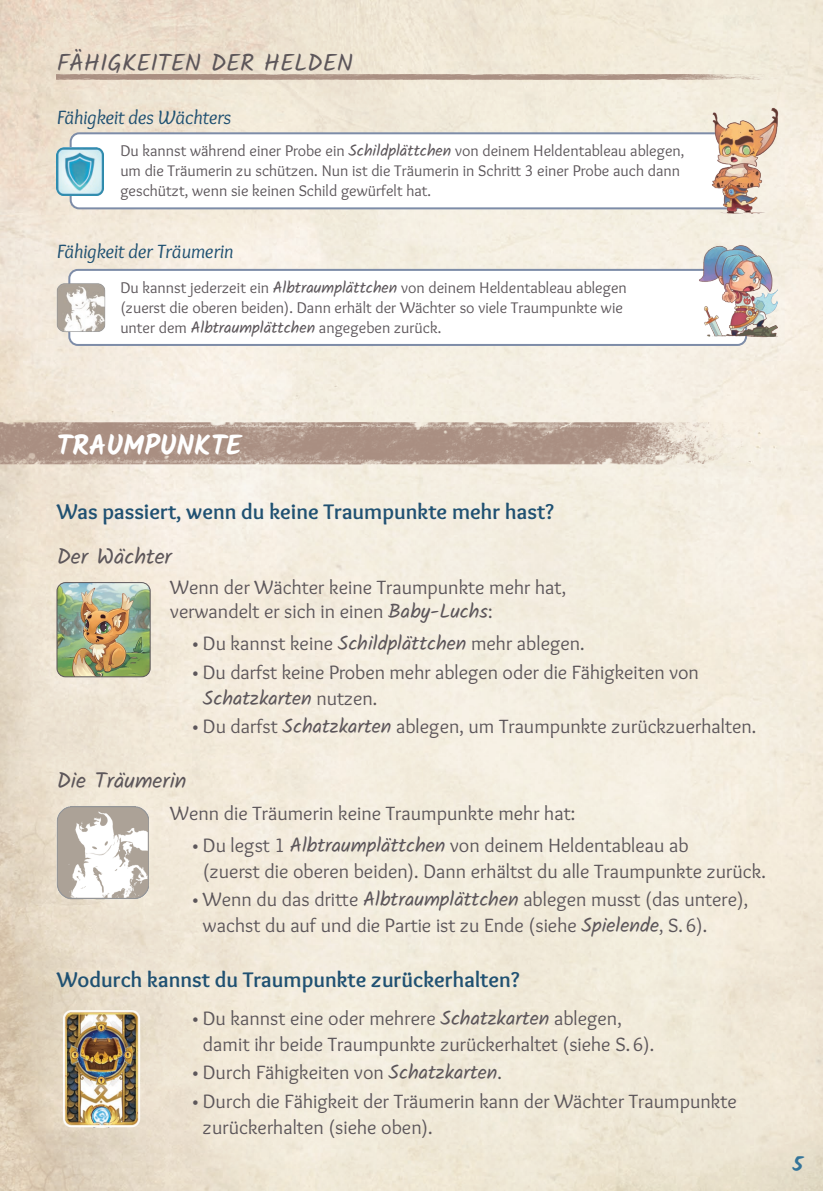
<style>
.page{position:relative;width:823px;height:1191px;background:#fff}
.page>*{position:absolute;margin:0;border:0;box-sizing:border-box;transform-origin:0 0}
.t1{font:700 28px "Kalam";color:#fff}
.t2{font:24px "Kalam";color:#5c565a}
.t3{font:700 22px "Overlock";color:#205172}
.t4{font:22px "Kalam";color:#5c565a}
.t5{font:20px/26px "Overlock";color:#5c565a}
.t6{font:italic 20px "Overlock";color:#205172}
.t7{font:20px "Kalam";color:#5c565a}
.t8{font:700 20px "Kalam";color:#347499}
.t9{font:16px/20px "Overlock";color:#5c565a}
.s1{font-family:"Kalam"}
.s2{font-family:"Overlock"}
</style>
<div class="page">
<img style="left:0;top:0;width:822px;height:1191px">
<img style="left:0;top:423px;width:753px;height:41px">
<img style="left:63px;top:1009px;width:78px;height:118px">
<img style="left:57px;top:74px;width:728px;height:6px">
<div style="left:71px;top:133px;width:672px;height:75px;background:#fff;border-radius:9px"></div>
<div style="left:70px;top:132px;width:674px;height:77px;border:2px solid #7d8ca8;border-radius:9px"></div>
<img style="left:56px;top:148px;width:48px;height:47px">
<img style="left:711px;top:107px;width:67px;height:108px">
<div style="left:69px;top:270px;width:676px;height:75px;background:#fff;border-radius:9px"></div>
<div style="left:68px;top:269px;width:678px;height:77px;border:2px solid #7d8ca8;border-radius:9px"></div>
<img style="left:56px;top:283px;width:49px;height:51px">
<img style="left:697px;top:244px;width:80px;height:96px">
<img style="left:54px;top:801px;width:95px;height:102px">
<img style="left:57px;top:582px;width:93px;height:95px">
<div style="left:57px;top:582px;width:93px;height:95px;border:1px solid #5c565a;border-radius:9px"></div>
<p class="t2" style="left:57px;top:46px;width:297px">FÄHIGKEITEN DER HELDEN</p>
<p class="t6" style="left:57px;top:106px;width:176px">Fähigkeit des Wächters</p>
<p class="t9" style="left:120px;top:141px;width:565px">Du kannst während einer Probe ein <span class="s1">Schildplättchen</span> von deinem Heldentableau ablegen, um die Träumerin zu schützen. Nun ist die Träumerin in Schritt 3 einer Probe auch dann geschützt, wenn sie keinen Schild gewürfelt hat.</p>
<p class="t6" style="left:57px;top:240px;width:178px">Fähigkeit der Träumerin</p>
<p class="t9" style="left:120px;top:278px;width:507px">Du kannst jederzeit ein <span class="s1">Albtraumplättchen</span> von deinem Heldentableau ablegen (zuerst die oberen beiden). Dann erhält der Wächter so viele Traumpunkte wie unter dem <span class="s1">Albtraumplättchen</span> angegeben zurück.</p>
<h1 class="t1" style="left:57px;top:429px;width:186px">TRAUMPUNKTE</h1>
<p class="t3" style="left:57px;top:498px;width:498px">Was passiert, wenn du keine Traumpunkte mehr hast?</p>
<p class="t4" style="left:57px;top:541px;width:117px">Der Wächter</p>
<p class="t5" style="left:170px;top:575px;width:397px;line-height:24px">Wenn der Wächter keine Traumpunkte mehr hat, verwandelt er sich in einen <span class="s1">Baby-Luchs</span>:</p>
<p class="t5" style="left:193px;top:630px;width:393px">• Du kannst keine <span class="s1">Schildplättchen</span> mehr ablegen.</p>
<p class="t5" style="left:193px;top:659px;width:507px">• Du darfst keine Proben mehr ablegen oder die Fähigkeiten von</p>
<p class="t7" style="left:203px;top:684px;width:176px">Schatzkarten <span class="s2">nutzen.</span></p>
<p class="t5" style="left:193px;top:714px;width:564px">• Du darfst <span class="s1">Schatzkarten</span> ablegen, um Traumpunkte zurückzuerhalten.</p>
<p class="t4" style="left:57px;top:765px;width:131px">Die Träumerin</p>
<p class="t5" style="left:170px;top:800px;width:406px">Wenn die Träumerin keine Traumpunkte mehr hat:</p>
<p class="t5" style="left:203px;top:832px;width:564px;text-indent:-10px">• Du legst 1 <span class="s1">Albtraumplättchen</span> von deinem Heldentableau ab<br>(zuerst die oberen beiden). Dann erhältst du alle Traumpunkte zurück.</p>
<p class="t5" style="left:203px;top:887px;width:546px;text-indent:-10px">• Wenn du das dritte <span class="s1">Albtraumplättchen</span> ablegen musst (das untere), wachst du auf und die Partie ist zu Ende (siehe <span class="s1">Spielende</span>, S.6).</p>
<p class="t3" style="left:57px;top:967px;width:464px">Wodurch kannst du Traumpunkte zurückerhalten?</p>
<p class="t5" style="left:203px;top:1005px;width:453px;text-indent:-10px">• Du kannst eine oder mehrere <span class="s1">Schatzkarten</span> ablegen, damit ihr beide Traumpunkte zurückerhaltet (siehe S.6).</p>
<p class="t5" style="left:193px;top:1060px;width:310px">• Durch Fähigkeiten von <span class="s1">Schatzkarten</span>.</p>
<p class="t5" style="left:203px;top:1088px;width:535px;text-indent:-10px">• Durch die Fähigkeit der Träumerin kann der Wächter Traumpunkte zurückerhalten (siehe oben).</p>
<p class="t8" style="left:792px;top:1152px;width:12px">5</p>
</div>
